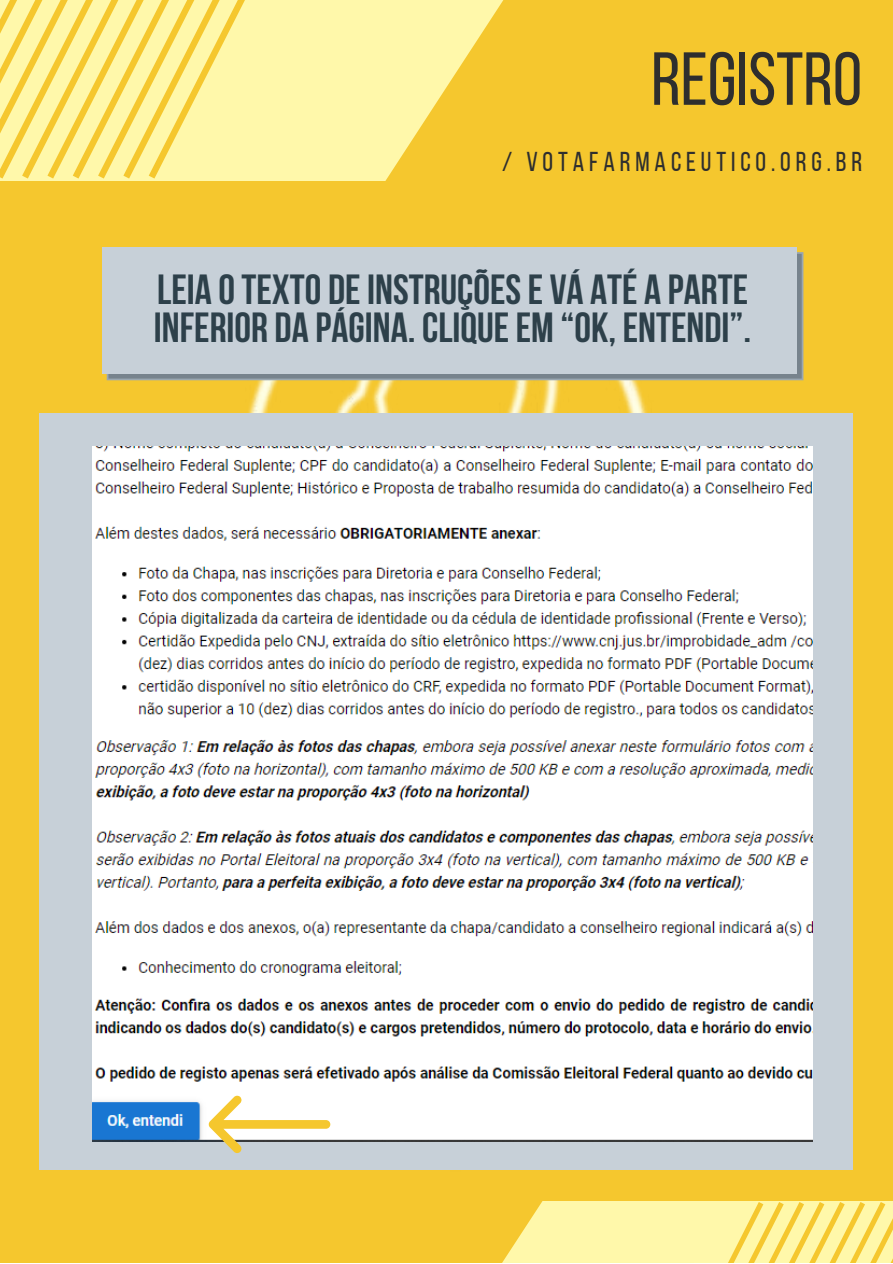
<style>
.page{position:relative;width:893px;height:1264px;background:#fff}
.page>*{position:absolute;margin:0;border:0;box-sizing:border-box;transform-origin:0 0}
.t1{font:75px "Bebas Neue";color:#2e2e2e}
.t2{font:700 42px/37.7px "Bebas Neue";color:#2d404a}
.t3{font:27.15px "Bebas Neue";letter-spacing:.18em;color:#2e2e2e}
</style>
<div class="page">
<div style="left:0;top:0;width:892px;height:1262px;background:#f5c72e"></div>
<svg style="left:502px;top:1201px;width:390px;height:61px;background:#fdef95"></svg>
<img style="left:220px;top:380px;width:452px;height:790px">
<div style="left:40px;top:413px;width:813px;height:756px;background:#c7d0d8"></div>
<img style="left:92px;top:446px;width:720px;height:695px">
<svg style="left:208px;top:1095px;width:122px;height:58px"></svg>
<svg style="left:308px;top:0;width:196px;height:181px"></svg>
<svg style="left:392px;top:0;width:25px;height:178px;background:#fdf097"></svg>
<div style="left:366px;top:0;width:26px;height:178px;background:#fff8aa"></div>
<div style="left:341px;top:0;width:25px;height:178px;background:#fff8aa"></div>
<div style="left:316px;top:0;width:25px;height:178px;background:#fff8aa"></div>
<div style="left:290px;top:0;width:26px;height:178px;background:#fff8aa"></div>
<div style="left:265px;top:0;width:25px;height:178px;background:#fff8aa"></div>
<div style="left:240px;top:0;width:25px;height:178px;background:#fff8aa"></div>
<svg style="left:0;top:0;width:240px;height:178px"></svg>
<svg style="left:107px;top:252px;width:696px;height:128px;background:#808d97"></svg>
<div style="left:102px;top:247px;width:694px;height:127px;background:#c7d0d8"></div>
<h1 class="t1" style="left:651px;top:49px;width:212px">REGISTRO</h1>
<p class="t3" style="left:502px;top:150px;width:361px">/ VOTAFARMACEUTICO.ORG.BR</p>
<p class="t2" style="left:154px;top:275px;width:599px">LEIA OTEXTO DEINSTRUÇÕESE VÁ ATÉ A PARTE<br>INFERIOR DA PÁGINA. cLIQUEEM “oK, ENTENDI”.</p>
</div>
